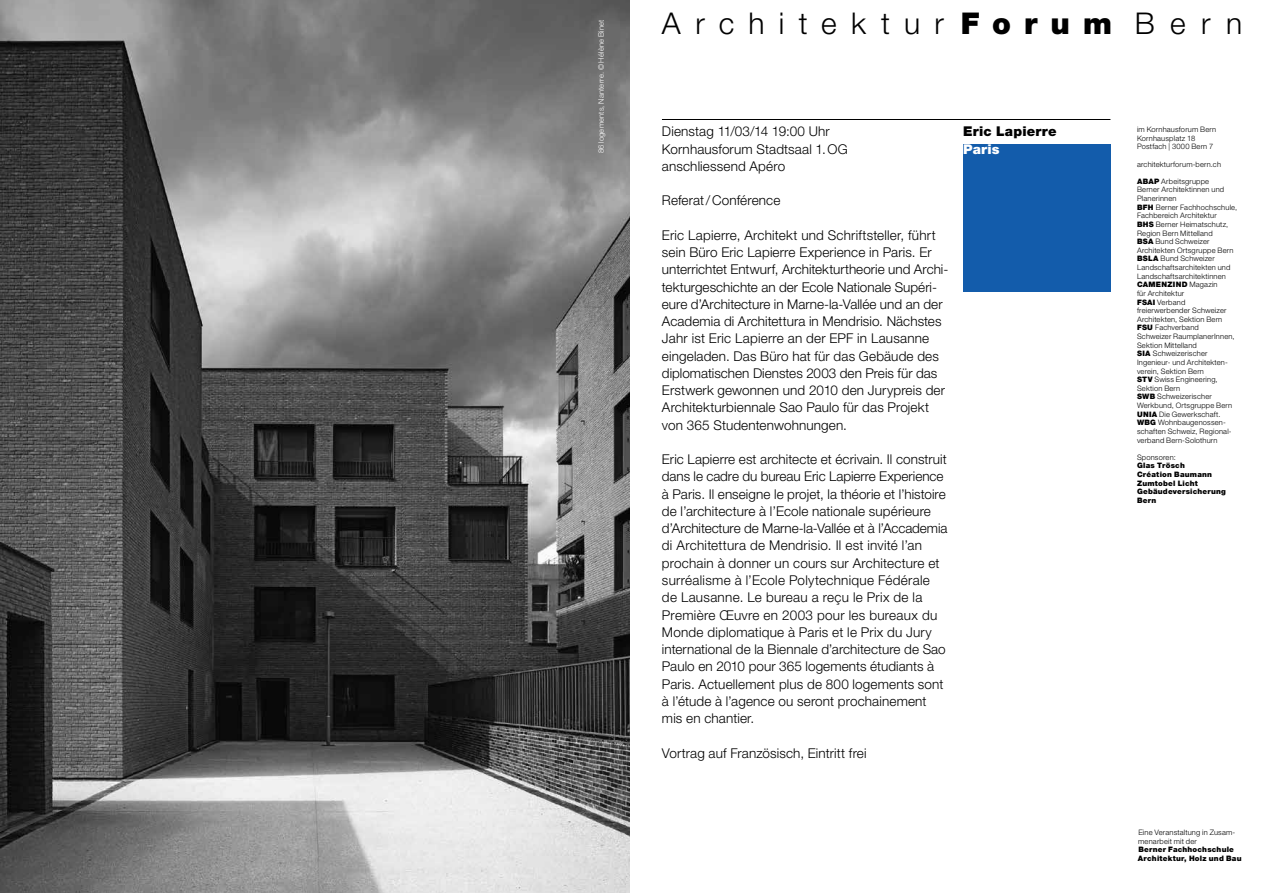
<style>
.page{position:relative;width:1263px;height:893px;background:#fff}
.page>*{position:absolute;margin:0;border:0;box-sizing:border-box;transform-origin:0 0}
.t1{font:300 30px "Helvetica Neue LT Std";letter-spacing:.475em;color:#000}
.t2{font:300 13.5px/17.2px "Helvetica Neue LT Std";letter-spacing:.01em;color:#000}
.t3{font:900 13.5px "Helvetica Neue LT Std";letter-spacing:.015em;color:#000}
.t4{font:900 13.5px "Helvetica Neue LT Std";letter-spacing:.015em;color:#fff}
.t5{font:300 7.5px/8.7px "Helvetica Neue LT Std";letter-spacing:.025em;color:#000}
.t6{font:900 7.5px/8.7px "Helvetica Neue LT Std";letter-spacing:.025em;color:#000}
.t7{font:300 7.5px "Helvetica Neue LT Std";letter-spacing:.025em;color:#fff}
.s1{font-weight:900}
</style>
<div class="page">
<div style="left:963px;top:144px;width:147px;height:148px;background:#135cab"></div>
<hr style="left:662px;top:119px;width:448px;height:1px;background:#000">
<img style="left:0;top:0;width:629px;height:893px">
<p class="t7" style="left:596px;top:153px;width:135px;rotate:-90deg">86 logements, Nanterre. © Hélène Binet</p>
<h1 class="t1" style="left:662px;top:5px;width:582px">Architektur<span class="s1">Forum</span> Bern</h1>
<p class="t2" style="left:662px;top:123px;width:187px">Dienstag 11/03/14 19:00 Uhr<br>Kornhausforum Stadtsaal 1.OG anschliessend Apéro</p>
<p class="t2" style="left:662px;top:192px;width:120px">Referat/Conférence</p>
<p class="t2" style="left:662px;top:226px;width:288px">Eric Lapierre, Architekt und Schriftsteller, führt sein Büro Eric Lapierre Experience in Paris. Er unterrichtet Entwurf, Architekturtheorie und Archi&shy;tekturgeschichte an der Ecole Nationale Supéri&shy;eure d’Architecture in Marne-la-Vallée und an der Academia di Architettura in Mendrisio. Nächstes Jahr ist Eric Lapierre an der EPF in Lausanne eingeladen. Das Büro hat für das Gebäude des diplomatischen Dienstes 2003 den Preis für das Erstwerk gewonnen und 2010 den Jurypreis der Architekturbiennale Sao Paulo für das Projekt von 365 Studentenwohnungen.</p>
<p class="t2" style="left:662px;top:450px;width:287px">Eric Lapierre est architecte et écrivain. Il construit dans le cadre du bureau Eric Lapierre Experience à Paris. Il enseigne le projet, la théorie et l’histoire de l’architecture à l’Ecole nationale supérieure d’Architecture de Marne-la-Vallée et à l’Accademia di Architettura de Mendrisio. Il est invité l’an prochain à donner un cours sur Architecture et surréalisme à l’Ecole Polytechnique Fédérale de Lausanne. Le bureau a reçu le Prix de la Première Œuvre en 2003 pour les bureaux du Monde diplomatique à Paris et le Prix du Jury international de la Biennale d’architecture de Sao Paulo en 2010 pour 365 logements étudiants à Paris. Actuellement plus de 800 logements sont à l’étude à l’agence ou seront prochainement mis en chantier.</p>
<p class="t2" style="left:662px;top:744px;width:206px">Vortrag auf Französisch, Eintritt frei</p>
<p class="t3" style="left:963px;top:123px;width:95px">Eric Lapierre</p>
<p class="t4" style="left:963px;top:141px;width:38px">Paris</p>
<p class="t5" style="left:1137px;top:125px;width:81px">im Kornhausforum Bern<br>Kornhausplatz 18<br>Postfach | 3000 Bern 7</p>
<p class="t5" style="left:1137px;top:159px;width:85px">architekturforum-bern.ch</p>
<p class="t5" style="left:1137px;top:177px;width:102px"><span class="s1">ABAP</span> Arbeitsgruppe<br>Berner Architektinnen und<br>Planerinnen<br><span class="s1">BFH</span> Berner Fachhochschule,<br>Fachbereich Architektur<br><span class="s1">BHS</span> Berner Heimatschutz,<br>Region Bern Mittelland<br><span class="s1">BSA</span> Bund Schweizer<br>Architekten Ortsgruppe Bern<br><span class="s1">BSLA</span> Bund Schweizer<br>Landschaftsarchitekten und<br>Landschaftsarchitektinnen<br><span class="s1">CAMENZIND</span> Magazin<br>für Architektur<br><span class="s1">FSAI</span> Verband freierwerbender Schweizer<br>Architekten, Sektion Bern<br><span class="s1">FSU</span> Fachverband<br>Schweizer RaumplanerInnen,<br>Sektion Mittelland<br><span class="s1">SIA</span> Schweizerischer<br>Ingenieur- und Architekten&shy;verein, Sektion Bern<br><span class="s1">STV</span> Swiss Engineering,<br>Sektion Bern<br><span class="s1">SWB</span> Schweizerischer<br>Werkbund, Ortsgruppe Bern<br><span class="s1">UNIA</span> Die Gewerkschaft.<br><span class="s1">WBG</span> Wohnbaugenossen&shy;schaften Schweiz, Regional&shy;verband Bern-Solothurn</p>
<p class="t5" style="left:1137px;top:453px;width:40px">Sponsoren:</p>
<p class="t6" style="left:1137px;top:461px;width:90px">Glas Trösch<br>Création Baumann<br>Zumtobel Licht<br>Gebäudeversicherung<br>Bern</p>
<p class="t5" style="left:1138px;top:828px;width:99px">Eine Veranstaltung in Zusam&shy;menarbeit mit der</p>
<p class="t6" style="left:1138px;top:845px;width:105px">Berner Fachhochschule<br>Architektur, Holz und Bau</p>
</div>
